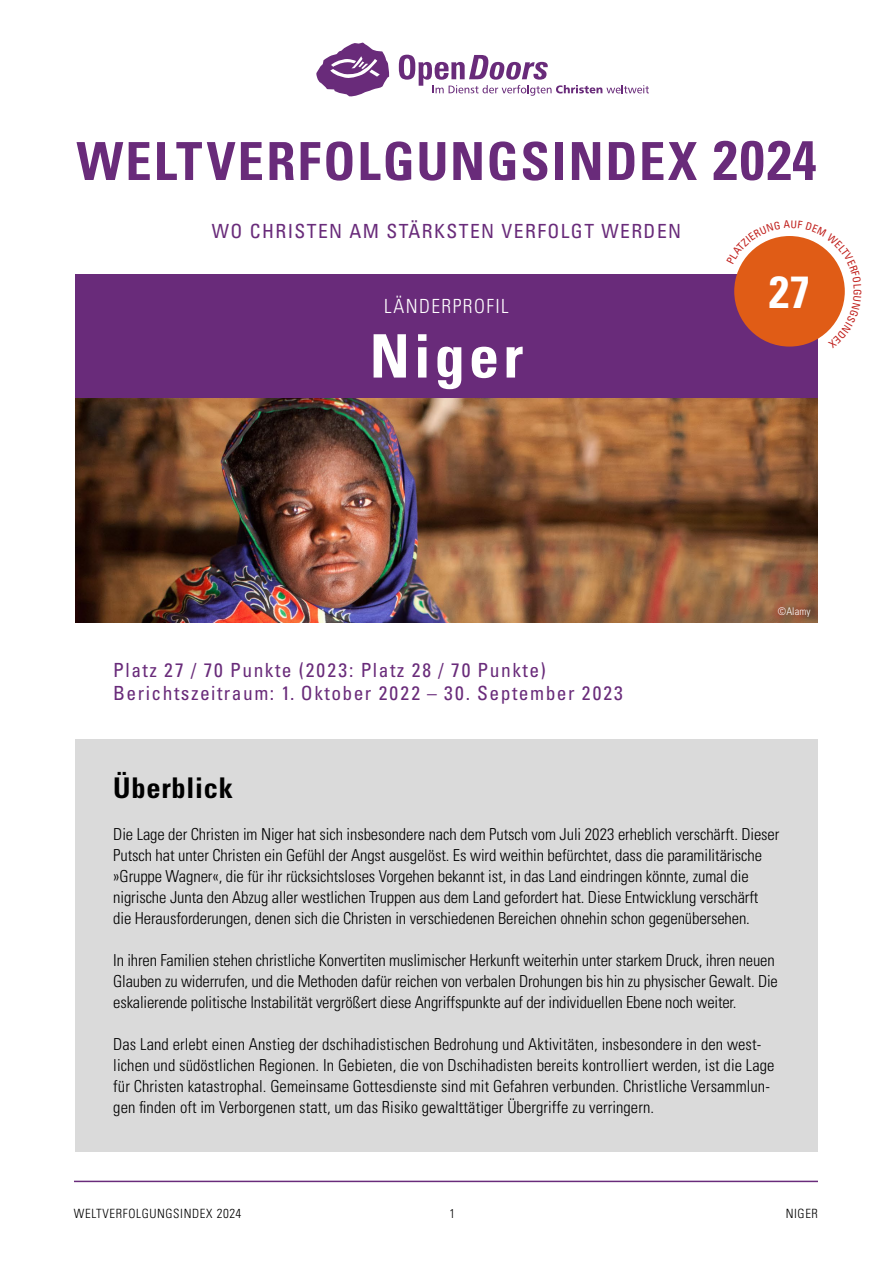
<style>
.page{position:relative;width:893px;height:1263px;background:#fff}
.page>*{position:absolute;margin:0;border:0;box-sizing:border-box;transform-origin:0 0}
.t1{font:700 condensed 60px "Univers LT Std";letter-spacing:.07em;color:#fff}
.t2{font:700 condensed 52.5px "Univers LT Std";letter-spacing:.035em;color:#692b7a}
.t3{font:700 condensed 45px "Univers LT Std";color:#fff}
.t4{font:700 condensed 28.5px "Univers LT Std";letter-spacing:.025em;color:#000}
.t5{font:condensed 19.5px/23.4px "Univers LT Std";letter-spacing:.075em;color:#692b7a}
.t6{font:300 condensed 19.5px "Univers LT Std";letter-spacing:.075em;color:#fff}
.t7{font:300 condensed 16.5px/21px "Univers LT Std";letter-spacing:-.005em;color:#000}
.t8{font:300 condensed 12.75px "Univers LT Std";letter-spacing:.05em;color:#000}
.t9{font:300 condensed 10.5px "Univers LT Std";letter-spacing:.005em;color:#fff}
.s1{font-size:55.5px}
.s2{font-size:13.05px}
</style>
<div class="page">
<hr style="left:74px;top:1181px;width:744px;height:1px;background:#692b7a">
<img style="left:75px;top:398px;width:743px;height:225px">
<div style="left:75px;top:739px;width:743px;height:67px;background:#dadada"></div>
<div style="left:75px;top:802px;width:743px;height:161px;background:#dadada"></div>
<div style="left:75px;top:928px;width:743px;height:224px;background:#dadada"></div>
<div style="left:75px;top:275px;width:743px;height:123px;background:#692b7a"></div>
<svg style="left:399px;top:55px;width:250px;height:41px"></svg>
<svg style="left:316px;top:43px;width:73px;height:54px"></svg>
<svg style="left:726px;top:236px;width:119px;height:111px"></svg>
<h2 class="t2" style="left:77px;top:129px;width:741px">WELTVERFOLGUNGSINDEX <span class="s1">2024</span></h2>
<p class="t5" style="left:212px;top:219px;width:471px">WO CHRISTEN AM STÄRKSTEN VERFOLGT WERDEN</p>
<p class="t6" style="left:384px;top:294px;width:126px">LÄNDERPROFIL</p>
<h1 class="t1" style="left:370px;top:319px;width:155px">Niger</h1>
<p class="t5" style="left:113px;top:658px;width:511px">Platz 27 / 70 Punkte (2023: Platz 28 / 70 Punkte)<br>Berichtszeitraum: 1. Oktober 2022 – 30. September 2023</p>
<h3 class="t3" style="left:769px;top:264px;width:42px">27</h3>
<p class="t9" style="left:778px;top:605px;width:34px">©Alamy</p>
<h3 class="t4" style="left:113px;top:770px;width:121px">Überblick</h3>
<p class="t7" style="left:113px;top:824px;width:668px">Die Lage der Christen im Niger hat sich insbesondere nach dem Putsch vom Juli 2023 erheblich verschärft. Dieser Putsch hat unter Christen ein Gefühl der Angst ausgelöst. Es wird weithin befürchtet, dass die paramilitärische »Gruppe Wagner«, die für ihr rücksichtsloses Vorgehen bekannt ist, in das Land eindringen könnte, zumal die nigrische Junta den Abzug aller westlichen Truppen aus dem Land gefordert hat. Diese Entwicklung verschärft die Herausforderungen, denen sich die Christen in verschiedenen Bereichen ohnehin schon gegenübersehen.</p>
<p class="t7" style="left:113px;top:950px;width:666px">In ihren Familien stehen christliche Konvertiten muslimischer Herkunft weiterhin unter starkem Druck, ihren neuen<br>Glauben zu widerrufen, und die Methoden dafür reichen von verbalen Drohungen bis hin zu physischer Gewalt. Die eskalierende politische Instabilität vergrößert diese Angriffspunkte auf der individuellen Ebene noch weiter.</p>
<p class="t7" style="left:113px;top:1034px;width:663px">Das Land erlebt einen Anstieg der dschihadistischen Bedrohung und Aktivitäten, insbesondere in den west&shy;lichen und südöstlichen Regionen. In Gebieten, die von Dschihadisten bereits kontrolliert werden, ist die Lage für Christen katastrophal. Gemeinsame Gottesdienste sind mit Gefahren verbunden. Christliche Versammlun&shy;gen finden oft im Verborgenen statt, um das Risiko gewalttätiger Übergriffe zu verringern.</p>
<p class="t8" style="left:74px;top:1206px;width:169px">WELTVERFOLGUNGSINDEX <span class="s2">2024</span></p>
<p class="t8" style="left:449px;top:1206px;width:7px">1</p>
<p class="t8" style="left:786px;top:1206px;width:34px">NIGER</p>
</div>
